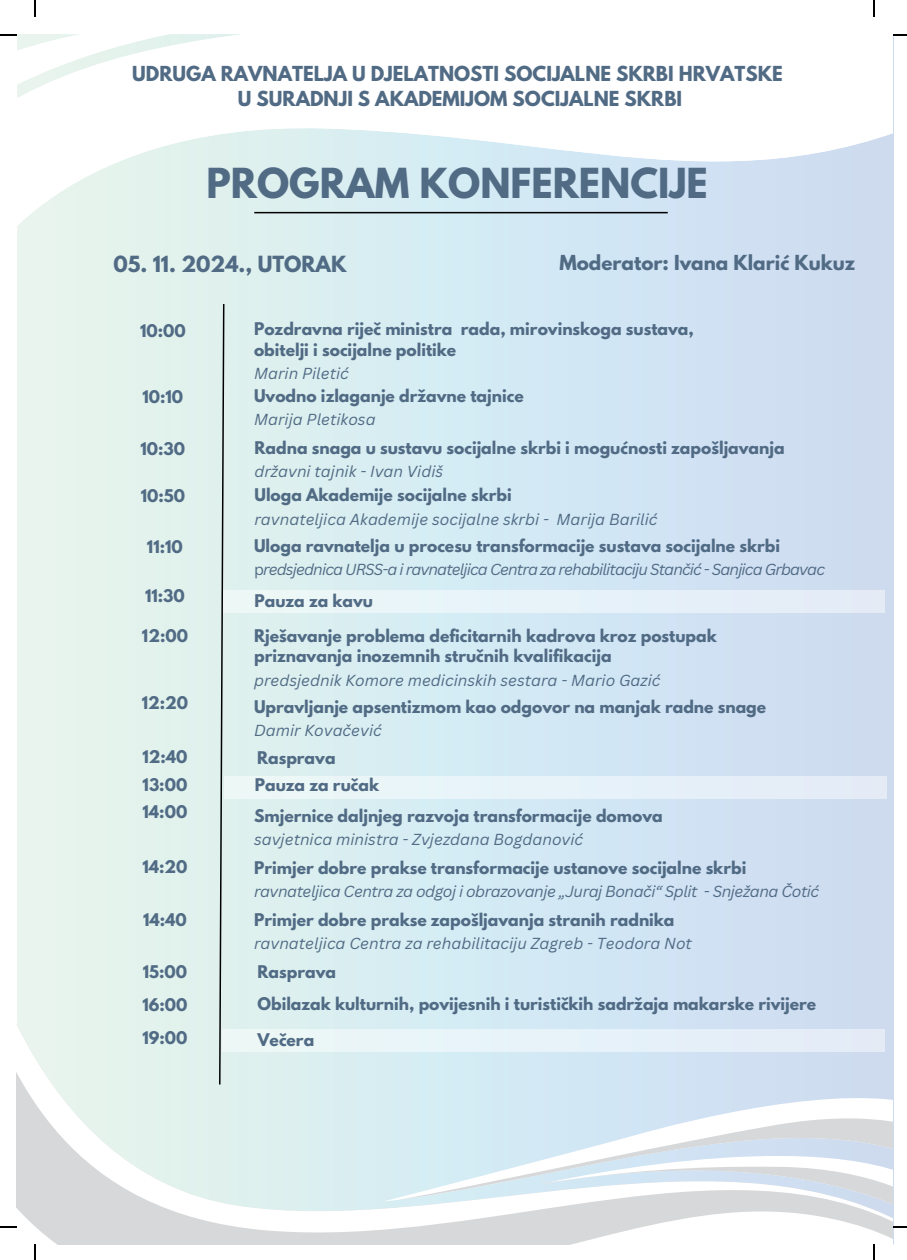
<style>
.page{position:relative;width:907px;height:1260px;background:#fff}
.page>*{position:absolute;margin:0;border:0;box-sizing:border-box;transform-origin:0 0}
.t1{font:700 36.6px "League Spartan";color:#516b85}
.t2{font:700 19.8px "League Spartan";color:#516b85}
.t3{font:700 18.4px/25.4px "League Spartan";color:#516b85;text-align:center}
.t4{font:700 15.6px/20.6px "League Spartan";color:#516b85}
.t5{font:italic 15.6px "Canva Sans";color:#516b85}
.t6{font:italic 15.6px "Canva Sans";letter-spacing:-.055em;color:#516b85}
.t7{font:italic 15.6px "Canva Sans";letter-spacing:-.03em;color:#516b85}
.t8{font:700 15.4px/27.2px "League Spartan";color:#516b85;text-align:justify}
.s1{font-style:normal}
</style>
<div class="page">
<div style="left:222px;top:590px;width:662px;height:22px;background:#e7f2f8"></div>
<svg style="left:16px;top:910px;width:876px;height:334px;background:#ddebef"></svg>
<svg style="left:383px;top:1081px;width:509px;height:120px;background:#d5e7f3"></svg>
<svg style="left:398px;top:1110px;width:494px;height:109px"></svg>
<svg style="left:218px;top:302px;width:7px;height:783px;background:#b0bdba"></svg>
<svg style="left:17px;top:153px;width:875px;height:129px;background:#d8e9f0"></svg>
<svg style="left:143px;top:132px;width:749px;height:21px"></svg>
<div style="left:224px;top:776px;width:662px;height:22px;background:#e7f2f8"></div>
<svg style="left:0;top:0;width:388px;height:132px"></svg>
<svg style="left:873px;top:0;width:2px;height:16px"></svg>
<svg style="left:893px;top:34px;width:14px;height:2px"></svg>
<svg style="left:35px;top:1244px;width:1px;height:15px"></svg>
<svg style="left:0;top:1226px;width:17px;height:1px"></svg>
<svg style="left:873px;top:1244px;width:2px;height:15px"></svg>
<svg style="left:893px;top:1226px;width:14px;height:1px"></svg>
<p class="t3" style="left:132px;top:60px;width:652px">UDRUGA RAVNATELJA U DJELATNOSTI SOCIJALNE SKRBI HRVATSKE<br>U SURADNJI S AKADEMIJOM SOCIJALNE SKRBI</p>
<h1 class="t1" style="left:206px;top:155px;width:503px">PROGRAM KONFERENCIJE</h1>
<p class="t2" style="left:113px;top:248px;width:234px">05. 11. 2024., UTORAK</p>
<p class="t3" style="left:559px;top:249px;width:297px">Moderator: Ivana Klarić Kukuz</p>
<p class="t8" style="left:140px;top:317px;width:47px">10:00</p>
<p class="t8" style="left:142px;top:382px;width:42px">10:10</p>
<p class="t8" style="left:140px;top:434px;width:46px">10:30</p>
<p class="t8" style="left:141px;top:482px;width:46px">10:50</p>
<p class="t8" style="left:147px;top:533px;width:37px">11:10</p>
<p class="t8" style="left:145px;top:582px;width:41px">11:30</p>
<p class="t8" style="left:142px;top:622px;width:48px">12:00</p>
<p class="t8" style="left:142px;top:688px;width:48px">12:20</p>
<p class="t8" style="left:142px;top:743px;width:47px">12:40<br>13:00<br>14:00</p>
<p class="t8" style="left:142px;top:852px;width:47px">14:20</p>
<p class="t8" style="left:143px;top:906px;width:45px">14:40</p>
<p class="t8" style="left:142px;top:955px;width:47px;line-height:32.6px">15:00<br>16:00<br>19:00</p>
<p class="t4" style="left:254px;top:318px;width:441px">Pozdravna riječ ministra rada, mirovinskoga sustava, obitelji i socijalne politike</p>
<p class="t5" style="left:254px;top:364px;width:96px">Marin Piletić</p>
<p class="t4" style="left:254px;top:385px;width:271px">Uvodno izlaganje državne tajnice</p>
<p class="t5" style="left:254px;top:410px;width:123px">Marija Pletikosa</p>
<p class="t4" style="left:254px;top:437px;width:531px">Radna snaga u sustavu socijalne skrbi i mogućnosti zapošljavanja</p>
<p class="t5" style="left:254px;top:462px;width:190px">državni tajnik - Ivan Vidiš</p>
<p class="t4" style="left:254px;top:484px;width:259px">Uloga Akademije socijalne skrbi</p>
<p class="t5" style="left:254px;top:509px;width:404px">ravnateljica Akademije socijalne skrbi - Marija Barilić</p>
<p class="t4" style="left:254px;top:534px;width:527px">Uloga ravnatelja u procesu transformacije sustava socijalne skrbi</p>
<p class="t6" style="left:254px;top:559px;width:572px"><span class="s1">p</span>redsjednica URSS-a i ravnateljica Centra za rehabilitaciju Stančić - Sanjica Grbavac</p>
<p class="t8" style="left:254px;top:586px;width:120px">Pauza za kavu</p>
<p class="t4" style="left:254px;top:624px;width:464px">Rješavanje problema deficitarnih kadrova kroz postupak priznavanja inozemnih stručnih kvalifikacija</p>
<p class="t5" style="left:254px;top:670px;width:408px">predsjednik Komore medicinskih sestara - Mario Gazić</p>
<p class="t4" style="left:254px;top:695px;width:513px">Upravljanje apsentizmom kao odgovor na manjak radne snage</p>
<p class="t5" style="left:254px;top:720px;width:129px">Damir Kovačević</p>
<p class="t8" style="left:257px;top:743px;width:80px">Rasprava</p>
<p class="t8" style="left:255px;top:770px;width:126px">Pauza za ručak</p>
<p class="t4" style="left:254px;top:805px;width:410px">Smjernice daljnjeg razvoja transformacije domova</p>
<p class="t5" style="left:254px;top:830px;width:330px">savjetnica ministra - Zvjezdana Bogdanović</p>
<p class="t4" style="left:254px;top:856px;width:494px">Primjer dobre prakse transformacije ustanove socijalne skrbi</p>
<p class="t7" style="left:254px;top:882px;width:566px">ravnateljica Centra za odgoj i obrazovanje „Juraj Bonači“ Split - Snježana Čotić</p>
<p class="t4" style="left:254px;top:908px;width:422px">Primjer dobre prakse zapošljavanja stranih radnika</p>
<p class="t5" style="left:254px;top:933px;width:439px">ravnateljica Centra za rehabilitaciju Zagreb - Teodora Not</p>
<p class="t8" style="left:257px;top:957px;width:80px">Rasprava</p>
<p class="t8" style="left:257px;top:989px;width:560px">Obilazak kulturnih, povijesnih i turističkih sadržaja makarske rivijere</p>
<p class="t8" style="left:257px;top:1025px;width:58px">Večera</p>
</div>
